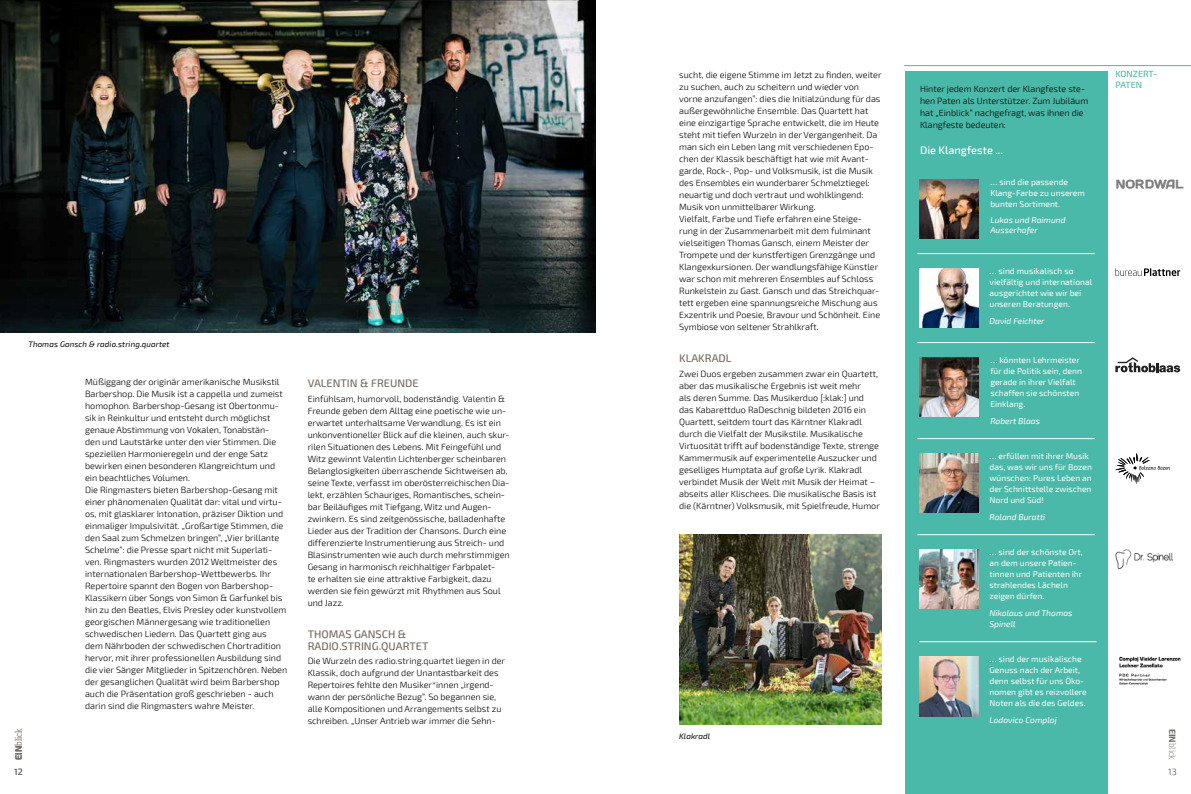
<style>
.page{position:relative;width:1191px;height:794px;background:#fff}
.page>*{position:absolute;margin:0;border:0;box-sizing:border-box;transform-origin:0 0}
.t1{font:500 11px/12px "Exo 2";color:#756c60}
.t2{font:500 11px "Exo 2";color:#fff}
.t3{font:300 9px/12px "Exo 2";color:#000}
.t4{font:300 9px "Adelle Condensed";color:#a0988e}
.t5{font:500 9px/11px "Exo 2";color:#4bb9a9}
.t6{font:300 9px "Exo 2";color:#575756}
.t7{font:8.5px/11px "Exo 2";color:#fff}
.t8{font:italic 8.5px/10px "Exo 2";color:#fff}
.t9{font:italic 8px "Exo 2";letter-spacing:.01em;color:#000}
.s1{font-family:"Exo 2";font-weight:700;color:#756c60}
</style>
<div class="page">
<hr style="left:904px;top:65px;width:287px;height:1px;background:#4bb9a9">
<div style="left:905px;top:72px;width:202px;height:722px;background:#4bb9a9"></div>
<img style="left:919px;top:179px;width:60px;height:60px">
<img style="left:1116px;top:179px;width:67px;height:9px">
<hr style="left:917px;top:253px;width:177px;height:1px;background:#fff">
<hr style="left:917px;top:342px;width:177px;height:1px;background:#fff">
<hr style="left:917px;top:438px;width:177px;height:1px;background:#fff">
<hr style="left:917px;top:534px;width:177px;height:1px;background:#fff">
<hr style="left:919px;top:641px;width:177px;height:1px;background:#fff">
<img style="left:919px;top:268px;width:60px;height:60px">
<svg style="left:1115px;top:268px;width:65px;height:8px"></svg>
<img style="left:919px;top:357px;width:60px;height:60px">
<svg style="left:1115px;top:357px;width:65px;height:15px"></svg>
<img style="left:919px;top:453px;width:60px;height:60px">
<svg style="left:1115px;top:453px;width:55px;height:31px"></svg>
<img style="left:919px;top:549px;width:60px;height:60px">
<img style="left:1115px;top:549px;width:58px;height:21px">
<img style="left:1119px;top:656px;width:61px;height:28px">
<img style="left:919px;top:656px;width:60px;height:60px">
<img style="left:0;top:0;width:595px;height:333px">
<img style="left:679px;top:535px;width:203px;height:189px">
<p class="t9" style="left:28px;top:340px;width:143px">Thomas Gansch &amp; radio.string.quartet</p>
<p class="t4" style="left:13px;top:760px;width:33px;rotate:-90deg"><span class="s1">EIN</span>blick</p>
<p class="t6" style="left:14px;top:766px;width:10px">12</p>
<p class="t3" style="left:85px;top:376px;width:204px">Müßiggang der originär amerikanische Musikstil Barbershop. Die Musik ist a cappella und zumeist homophon. Barbershop-Gesang ist Obertonmu&shy;sik in Reinkultur und entsteht durch möglichst genaue Abstimmung von Vokalen, Tonabstän-<br>den und Lautstärke unter den vier Stimmen. Die speziellen Harmonieregeln und der enge Satz bewirken einen besonderen Klangreichtum und ein beachtliches Volumen.<br>Die Ringmasters bieten Barbershop-Gesang mit einer phänomenalen Qualität dar: vital und virtu&shy;os, mit glasklarer Intonation, präziser Diktion und einmaliger Impulsivität. „Großartige Stimmen, die den Saal zum Schmelzen bringen“, „Vier brillante Schelme“: die Presse spart nicht mit Superlati&shy;ven. Ringmasters wurden 2012 Weltmeister des internationalen Barbershop-Wettbewerbs. Ihr Repertoire spannt den Bogen von Barbershop-Klassikern über Songs von Simon &amp; Garfunkel bis hin zu den Beatles, Elvis Presley oder kunstvollem georgischen Männergesang wie traditionellen schwedischen Liedern. Das Quartett ging aus<br>dem Nährboden der schwedischen Chortradition hervor, mit ihrer professionellen Ausbildung sind die vier Sänger Mitglieder in Spitzenchören. Neben der gesanglichen Qualität wird beim Barbershop auch die Präsentation groß geschrieben - auch darin sind die Ringmasters wahre Meister.</p>
<p class="t1" style="left:308px;top:377px;width:112px">VALENTIN &amp; FREUNDE</p>
<p class="t3" style="left:308px;top:392px;width:204px">Einfühlsam, humorvoll, bodenständig. Valentin &amp; Freunde geben dem Alltag eine poetische wie un&shy;erwartet unterhaltsame Verwandlung. Es ist ein unkonventioneller Blick auf die kleinen, auch skur&shy;rilen Situationen des Lebens. Mit Feingefühl und Witz gewinnt Valentin Lichtenberger scheinbaren Belanglosigkeiten überraschende Sichtweisen ab, seine Texte, verfasst im oberösterreichischen Dia&shy;lekt, erzählen Schauriges, Romantisches, schein&shy;bar Beiläufiges mit Tiefgang, Witz und Augen&shy;zwinkern. Es sind zeitgenössische, balladenhafte Lieder aus der Tradition der Chansons. Durch eine differenzierte Instrumentierung aus Streich- und Blasinstrumenten wie auch durch mehrstimmigen Gesang in harmonisch reichhaltiger Farbpalet-<br>te erhalten sie eine attraktive Farbigkeit, dazu werden sie fein gewürzt mit Rhythmen aus Soul und Jazz.</p>
<p class="t1" style="left:308px;top:628px;width:122px">THOMAS GANSCH &amp;<br>RADIO.STRING.QUARTET</p>
<p class="t3" style="left:308px;top:655px;width:199px">Die Wurzeln des radio.string.quartet liegen in der Klassik, doch aufgrund der Unantastbarkeit des Repertoires fehlte den Musiker*innen „irgend&shy;wann der persönliche Bezug“. So begannen sie, alle Kompositionen und Arrangements selbst zu schreiben. „Unser Antrieb war immer die Sehn-</p>
<p class="t3" style="left:679px;top:69px;width:204px">sucht, die eigene Stimme im Jetzt zu finden, weiter zu suchen, auch zu scheitern und wieder von vorne anzufangen”: dies die Initialzündung für das außergewöhnliche Ensemble. Das Quartett hat eine einzigartige Sprache entwickelt, die im Heute steht mit tiefen Wurzeln in der Vergangenheit. Da man sich ein Leben lang mit verschiedenen Epo&shy;chen der Klassik beschäftigt hat wie mit Avant&shy;garde, Rock-, Pop- und Volksmusik, ist die Musik des Ensembles ein wunderbarer Schmelztiegel: neuartig und doch vertraut und wohlklingend:<br>Musik von unmittelbarer Wirkung.<br>Vielfalt, Farbe und Tiefe erfahren eine Steige&shy;rung in der Zusammenarbeit mit dem fulminant vielseitigen Thomas Gansch, einem Meister der Trompete und der kunstfertigen Grenzgänge und Klangexkursionen. Der wandlungsfähige Künstler war schon mit mehreren Ensembles auf Schloss Runkelstein zu Gast. Gansch und das Streichquar&shy;tett ergeben eine spannungsreiche Mischung aus Exzentrik und Poesie, Bravour und Schönheit. Eine Symbiose von seltener Strahlkraft.</p>
<p class="t1" style="left:679px;top:352px;width:54px">KLAKRADL</p>
<p class="t3" style="left:679px;top:368px;width:202px">Zwei Duos ergeben zusammen zwar ein Quartett, aber das musikalische Ergebnis ist weit mehr<br>als deren Summe. Das Musikerduo [:klak:] und das Kabarettduo RaDeschnig bildeten 2016 ein Quartett, seitdem tourt das Kä rntner Klakradl durch die Vielfalt der Musikstile. Musikalische Virtuosität trifft auf bodenständige Texte, strenge Kammermusik auf experimentelle Auszucker und geselliges Humptata auf große Lyrik. Klakradl verbindet Musik der Welt mit Musik der Heimat – abseits aller Klischees. Die musikalische Basis ist die (Kärntner) Volksmusik, mit Spielfreude, Humor</p>
<p class="t9" style="left:679px;top:731px;width:33px">Klakradl</p>
<p class="t3" style="left:920px;top:83px;width:170px">Hinter jedem Konzert der Klangfeste ste&shy;hen Paten als Unterstützer. Zum Jubiläum hat „Einblick“ nachgefragt, was ihnen die Klangfeste bedeuten:</p>
<p class="t2" style="left:920px;top:144px;width:85px">Die Klangfeste ...</p>
<p class="t7" style="left:990px;top:177px;width:96px">… sind die passende<br>Klang-Farbe zu unserem bunten Sortiment.</p>
<p class="t8" style="left:990px;top:215px;width:77px">Lukas und Raimund<br>Ausserhofer</p>
<p class="t7" style="left:989px;top:266px;width:104px">… sind musikalisch so vielfältig und international ausgerichtet wie wir bei unseren Beratungen.</p>
<p class="t8" style="left:989px;top:316px;width:57px">David Feichter</p>
<p class="t7" style="left:990px;top:355px;width:93px">… könnten Lehrmeister für die Politik sein, denn gerade in ihrer Vielfalt schaffen sie schönsten<br>Einklang.</p>
<p class="t8" style="left:990px;top:416px;width:51px">Robert Blaas</p>
<p class="t7" style="left:989px;top:451px;width:104px">… erfüllen mit ihrer Musik das, was wir uns für Bozen wünschen: Pures Leben an der Schnittstelle zwischen<br>Nord und Süd!</p>
<p class="t8" style="left:989px;top:512px;width:57px">Roland Buratti</p>
<p class="t7" style="left:989px;top:547px;width:95px">… sind der schönste Ort, an dem unsere Patien&shy;tinnen und Patienten ihr strahlendes Lächeln zeigen dürfen.</p>
<p class="t8" style="left:989px;top:608px;width:85px;line-height:11px">Nikolaus und Thomas<br>Spinell</p>
<p class="t7" style="left:989px;top:654px;width:99px">… sind der musikalische<br>Genuss nach der Arbeit, denn selbst für uns Öko&shy;nomen gibt es reizvollere<br>Noten als die des Geldes.</p>
<p class="t8" style="left:989px;top:715px;width:69px">Lodovico Comploj</p>
<p class="t5" style="left:1115px;top:69px;width:43px">KONZERT-<br>PATEN</p>
<p class="t4" style="left:1177px;top:728px;width:33px;rotate:90deg"><span class="s1">EIN</span>blick</p>
<p class="t6" style="left:1168px;top:766px;width:10px">13</p>
</div>
